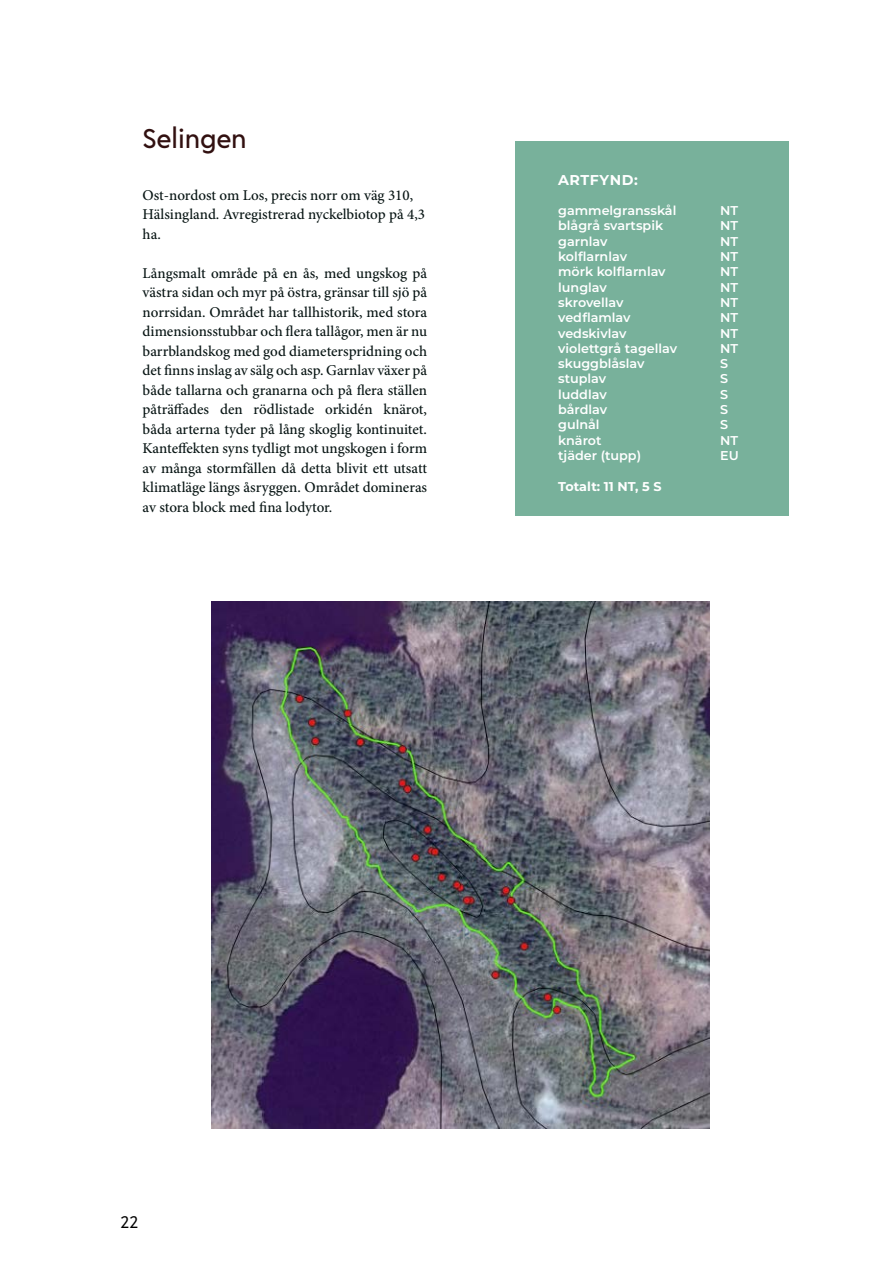
<style>
.page{position:relative;width:893px;height:1263px;background:#fff}
.page>*{position:absolute;margin:0;border:0;box-sizing:border-box;transform-origin:0 0}
.t1{font:500 27px "Acre";letter-spacing:-.01em;color:#311010}
.t2{font:18px "Scala Sans Regular LFSC";color:#000}
.t3{font:500 15px/19.5px "Minion Pro";color:#081514}
.t4{font:700 14.25px "Montserrat";letter-spacing:.04em;color:#fff}
.t5{font:600 12.75px "Montserrat";color:#fff}
.t6{font:700 12.75px "Montserrat";color:#fff}
</style>
<div class="page">
<img style="left:211px;top:601px;width:498px;height:528px">
<div style="left:515px;top:141px;width:274px;height:375px;background:#78b19b"></div>
<h1 class="t1" style="left:143px;top:119px;width:106px">Selingen</h1>
<p class="t3" style="left:143px;top:185px;width:284px">Ost-nordost om Los, precis norr om väg 310,<br>Hälsingland. Avregistrerad nyckelbiotop på 4,3 ha.</p>
<p class="t3" style="left:143px;top:263px;width:286px;text-align:justify">Långsmalt område på en ås, med ungskog på västra sidan och myr på östra, gränsar till sjö på norrsidan. Området har tallhistorik, med stora dimensionsstubbar och flera tallågor, men är nu barrblandskog med god diameterspridning och det finns inslag av sälg och asp. Garnlav växer på både tallarna och granarna och på flera ställen påträffades den rödlistade orkidén knärot, båda arterna tyder på lång skoglig kontinuitet.<br>Kanteffekten syns tydligt mot ungskogen i form av många stormfällen då detta blivit ett utsatt klimatläge längs åsryggen. Området domineras av stora block med fina lodytor.</p>
<p class="t4" style="left:558px;top:169px;width:81px">ARTFYND:</p>
<p class="t5" style="left:558px;top:202px;width:120px">gammelgransskål</p>
<p class="t5" style="left:720px;top:202px;width:20px">NT</p>
<p class="t5" style="left:558px;top:217px;width:106px">blågrå svartspik</p>
<p class="t5" style="left:720px;top:217px;width:20px">NT</p>
<p class="t5" style="left:558px;top:232px;width:51px">garnlav</p>
<p class="t5" style="left:720px;top:232px;width:20px">NT</p>
<p class="t5" style="left:558px;top:247px;width:70px">kolflarnlav</p>
<p class="t5" style="left:720px;top:247px;width:20px">NT</p>
<p class="t5" style="left:558px;top:263px;width:109px">mörk kolflarnlav</p>
<p class="t5" style="left:720px;top:263px;width:20px">NT</p>
<p class="t5" style="left:558px;top:278px;width:50px">lunglav</p>
<p class="t5" style="left:720px;top:278px;width:20px">NT</p>
<p class="t5" style="left:558px;top:293px;width:67px">skrovellav</p>
<p class="t5" style="left:720px;top:293px;width:20px">NT</p>
<p class="t5" style="left:558px;top:309px;width:74px">vedflamlav</p>
<p class="t5" style="left:720px;top:309px;width:20px">NT</p>
<p class="t5" style="left:558px;top:324px;width:70px">vedskivlav</p>
<p class="t5" style="left:720px;top:324px;width:20px">NT</p>
<p class="t5" style="left:558px;top:339px;width:121px">violettgrå tagellav</p>
<p class="t5" style="left:720px;top:339px;width:20px">NT</p>
<p class="t5" style="left:558px;top:355px;width:88px">skuggblåslav</p>
<p class="t5" style="left:720px;top:355px;width:10px">S</p>
<p class="t5" style="left:558px;top:370px;width:50px">stuplav</p>
<p class="t5" style="left:720px;top:370px;width:10px">S</p>
<p class="t5" style="left:558px;top:385px;width:50px">luddlav</p>
<p class="t5" style="left:720px;top:385px;width:10px">S</p>
<p class="t5" style="left:558px;top:400px;width:51px">bårdlav</p>
<p class="t5" style="left:720px;top:400px;width:10px">S</p>
<p class="t5" style="left:558px;top:416px;width:43px">gulnål</p>
<p class="t5" style="left:720px;top:416px;width:10px">S</p>
<p class="t5" style="left:558px;top:431px;width:45px">knärot</p>
<p class="t5" style="left:720px;top:431px;width:20px">NT</p>
<p class="t5" style="left:558px;top:446px;width:84px">tjäder (tupp)</p>
<p class="t5" style="left:720px;top:446px;width:20px">EU</p>
<p class="t6" style="left:558px;top:477px;width:105px">Totalt: 11 NT, 5 S</p>
<p class="t2" style="left:120px;top:1212px;width:19px">22</p>
</div>
